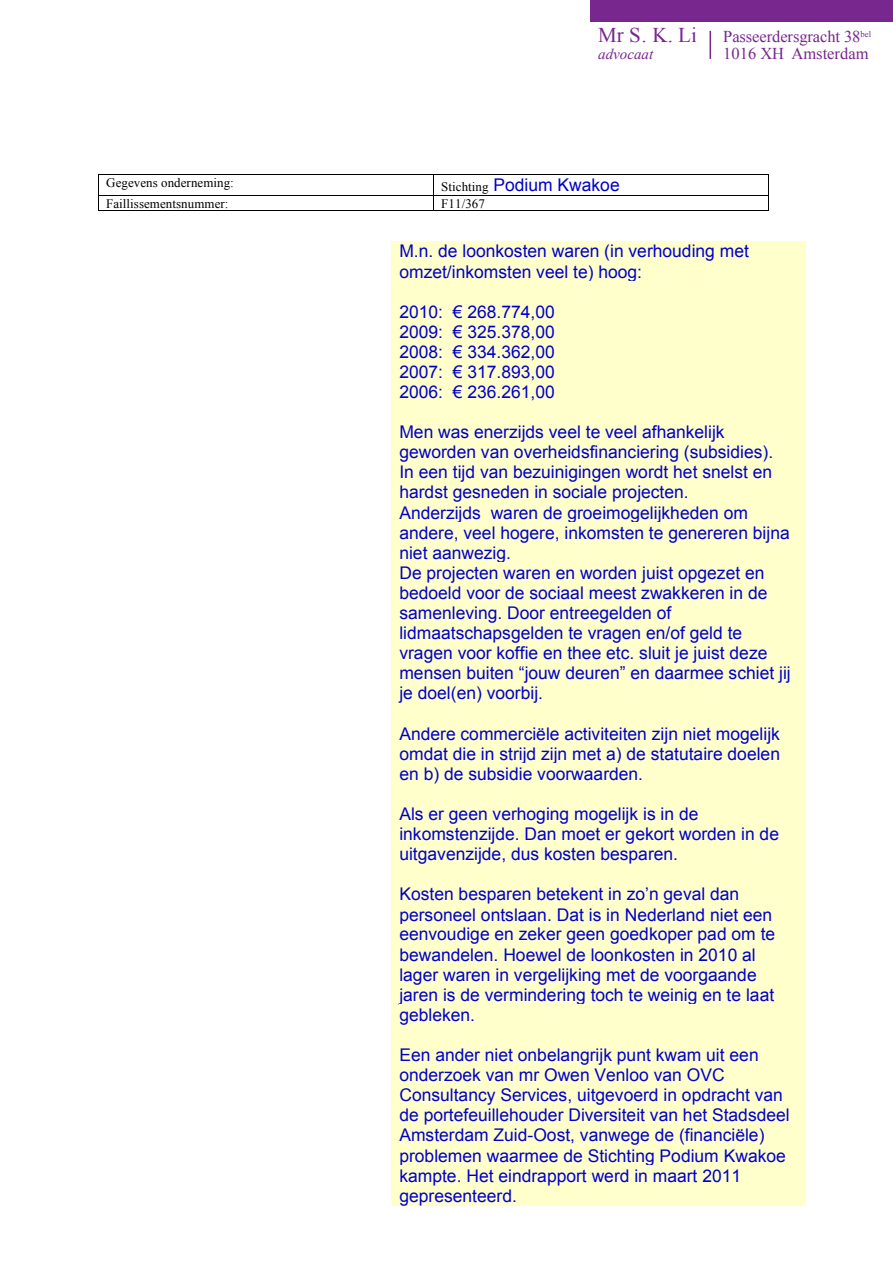
<style>
.page{position:relative;width:893px;height:1263px;background:#fff}
.page>*{position:absolute;margin:0;border:0;box-sizing:border-box;transform-origin:0 0}
.t1{font:21px "Times New Roman";color:#77278d}
.t2{font:17.4px/20.1px "Arial";color:#00c}
.t3{font:16.5px "Times New Roman";letter-spacing:-.005em;color:#77278d}
.t4{font:italic 15px "Times New Roman";color:#77278d}
.t5{font:12.9px "Times New Roman";letter-spacing:.005em;color:#000}
.s1{font-family:"Times New Roman";font-size:12.9px;color:#000}
</style>
<div class="page">
<hr style="left:709px;top:31px;width:2px;height:28px;background:#77278d">
<div style="left:590px;top:0;width:303px;height:21px;background:#77278d"></div>
<hr style="left:99px;top:174px;width:334px;height:1px;background:#000">
<hr style="left:434px;top:174px;width:334px;height:1px;background:#000">
<hr style="left:99px;top:195px;width:334px;height:1px;background:#000">
<hr style="left:434px;top:195px;width:334px;height:1px;background:#000">
<svg style="left:98px;top:174px;width:1px;height:37px"></svg>
<hr style="left:99px;top:210px;width:334px;height:1px;background:#000">
<svg style="left:433px;top:174px;width:1px;height:37px"></svg>
<hr style="left:434px;top:210px;width:334px;height:1px;background:#000">
<svg style="left:768px;top:174px;width:1px;height:37px"></svg>
<div style="left:391px;top:241px;width:414px;height:784px;background:#ffc"></div>
<div style="left:391px;top:1025px;width:414px;height:181px;background:#ffc"></div>
<p class="t1" style="left:598px;top:21px;width:100px">Mr S. K. Li</p>
<p class="t3" style="left:723px;top:25px;width:149px">Passeerdersgracht 38<sup>bel</sup></p>
<p class="t4" style="left:598px;top:44px;width:56px">advocaat</p>
<p class="t3" style="left:723px;top:42px;width:147px">1016 XH Amsterdam</p>
<p class="t5" style="left:106px;top:174px;width:129px">Gegevens onderneming:</p>
<p class="t2" style="left:441px;top:175px;width:180px"><span class="s1">Stichting</span> Podium Kwakoe</p>
<p class="t5" style="left:106px;top:195px;width:124px">Faillissementsnummer:</p>
<p class="t5" style="left:441px;top:195px;width:45px">F11/367</p>
<p class="t2" style="left:399px;top:241px;width:351px">M.n. de loonkosten waren (in verhouding met omzet/inkomsten veel te) hoog:</p>
<p class="t2" style="left:399px;top:302px;width:157px;text-align:justify">2010: € 268.774,00<br>2009: € 325.378,00<br>2008: € 334.362,00<br>2007: € 317.893,00<br>2006: € 236.261,00</p>
<p class="t2" style="left:399px;top:422px;width:393px">Men was enerzijds veel te veel afhankelijk geworden van overheidsfinanciering (subsidies).<br>In een tijd van bezuinigingen wordt het snelst en hardst gesneden in sociale projecten.<br>Anderzijds waren de groeimogelijkheden om andere, veel hogere, inkomsten te genereren bijna niet aanwezig.<br>De projecten waren en worden juist opgezet en bedoeld voor de sociaal meest zwakkeren in de samenleving. Door entreegelden of lidmaatschapsgelden te vragen en/of geld te vragen voor koffie en thee etc. sluit je juist deze mensen buiten “jouw deuren” en daarmee schiet jij je doel(en) voorbij.</p>
<p class="t2" style="left:399px;top:723px;width:382px;text-align:justify">Andere commerciële activiteiten zijn niet mogelijk omdat die in strijd zijn met a) de statutaire doelen en b) de subsidie voorwaarden.</p>
<p class="t2" style="left:399px;top:804px;width:381px">Als er geen verhoging mogelijk is in de inkomstenzijde. Dan moet er gekort worden in de uitgavenzijde, dus kosten besparen.</p>
<p class="t2" style="left:399px;top:884px;width:377px">Kosten besparen betekent in zo’n geval dan personeel ontslaan. Dat is in Nederland niet een eenvoudige en zeker geen goedkoper pad om te bewandelen. Hoewel de loonkosten in 2010 al lager waren in vergelijking met de voorgaande jaren is de vermindering toch te weinig en te laat gebleken.</p>
<p class="t2" style="left:399px;top:1045px;width:392px">Een ander niet onbelangrijk punt kwam uit een onderzoek van mr Owen Venloo van OVC Consultancy Services, uitgevoerd in opdracht van de portefeuillehouder Diversiteit van het Stadsdeel Amsterdam Zuid-Oost, vanwege de (financiële) problemen waarmee de Stichting Podium Kwakoe kampte. Het eindrapport werd in maart 2011 gepresenteerd.</p>
</div>
